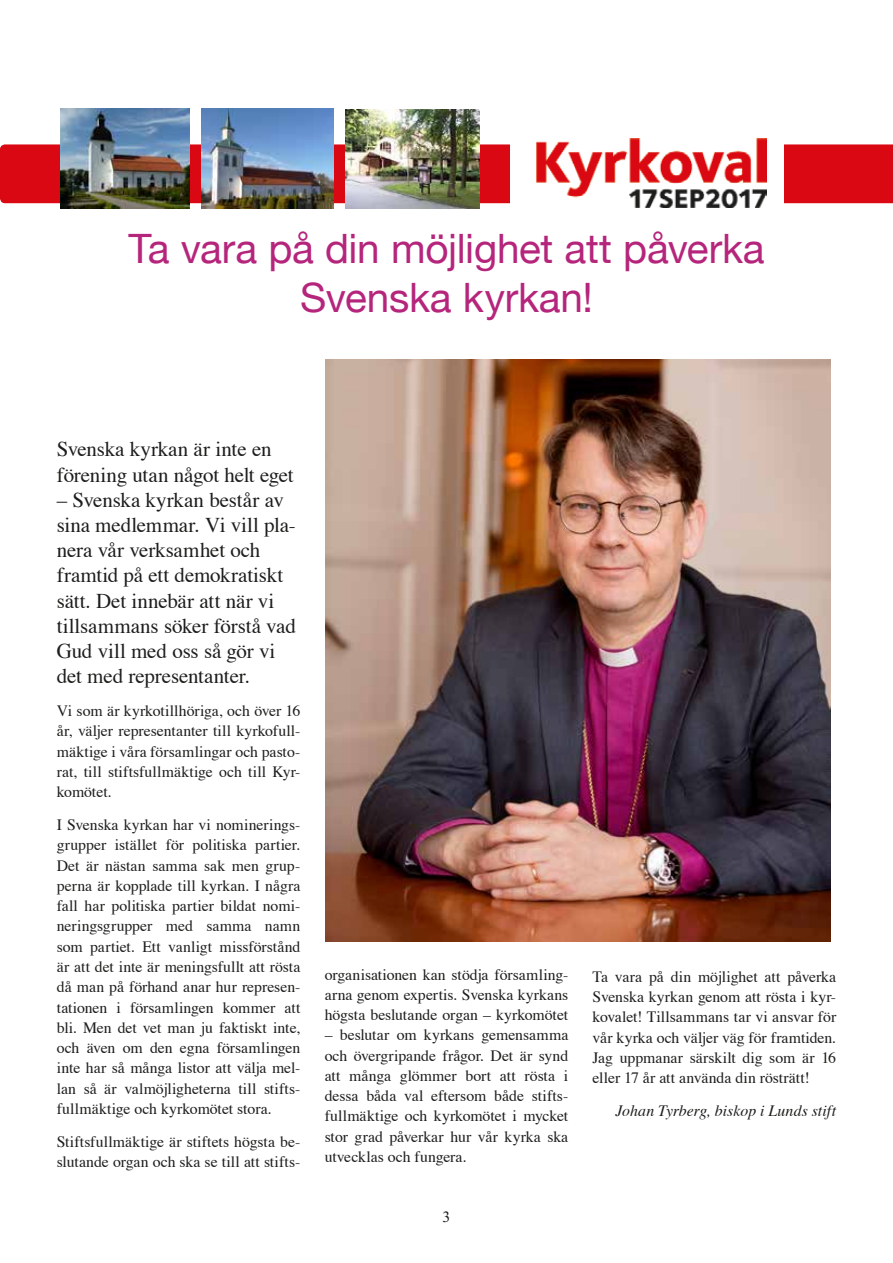
<style>
.page{position:relative;width:893px;height:1263px;background:#fff}
.page>*{position:absolute;margin:0;border:0;box-sizing:border-box;transform-origin:0 0}
.t1{font:40.5px/48.6px "Helvetica Neue";letter-spacing:-.005em;color:#b5257b;text-align:center}
.t2{font:21px/25.2px "Times";letter-spacing:-.01em;color:#1d1d1b}
.t3{font:15.75px/20.2px "Times";letter-spacing:.005em;color:#1d1d1b;text-align:justify}
.t4{font:italic 15.75px "Times";letter-spacing:.005em;color:#1d1d1b}
.t5{font:15.75px "Times New Roman";color:#1d1d1b}
</style>
<div class="page">
<img style="left:325px;top:359px;width:505px;height:583px">
<div style="left:0;top:144px;width:893px;height:59px;background:#da0812"></div>
<div style="left:510px;top:124px;width:274px;height:97px;background:#fff"></div>
<img style="left:537px;top:139px;width:229px;height:69px">
<img style="left:61px;top:109px;width:129px;height:99px">
<img style="left:201px;top:109px;width:133px;height:99px">
<img style="left:345px;top:110px;width:135px;height:98px">
<h1 class="t1" style="left:128px;top:224px;width:638px">Ta vara på din möjlighet att påverka<br>Svenska kyrkan!</h1>
<h2 class="t2" style="left:57px;top:438px;width:238px">Svenska kyrkan är inte en förening utan något helt eget</h2>
<h2 class="t2" style="left:57px;top:488px;width:241px">– Svenska kyrkan består av sina medlemmar. Vi vill pla&shy;nera vår verksamhet och framtid på ett demokratiskt sätt. Det innebär att när vi tillsammans söker förstå vad<br>Gud vill med oss så gör vi det med representanter.</h2>
<p class="t3" style="left:57px;top:702px;width:245px">Vi som är kyrkotillhöriga, och över 16 år, väljer representanter till kyrkofull&shy;mäktige i våra församlingar och pasto&shy;rat, till stiftsfullmäktige och till Kyr&shy;komötet.</p>
<p class="t3" style="left:57px;top:816px;width:245px">I Svenska kyrkan har vi nominerings&shy;grupper istället för politiska partier.<br>Det är nästan samma sak men grup&shy;perna är kopplade till kyrkan. I några fall har politiska partier bildat nomi&shy;neringsgrupper med samma namn som partiet. Ett vanligt missförstånd är att det inte är meningsfullt att rösta då man på förhand anar hur represen&shy;tationen i församlingen kommer att bli. Men det vet man ju faktiskt inte, och även om den egna församlingen inte har så många listor att välja mel&shy;lan så är valmöjligheterna till stifts&shy;fullmäktige och kyrkomötet stora.</p>
<p class="t3" style="left:57px;top:1132px;width:245px">Stiftsfullmäktige är stiftets högsta be&shy;slutande organ och ska se till att stifts-</p>
<p class="t3" style="left:325px;top:965px;width:245px">organisationen kan stödja församling&shy;arna genom expertis. Svenska kyrkans högsta beslutande organ – kyrkomötet</p>
<p class="t3" style="left:325px;top:1026px;width:245px">– beslutar om kyrkans gemensamma och övergripande frågor. Det är synd att många glömmer bort att rösta i dessa båda val eftersom både stifts&shy;fullmäktige och kyrkomötet i mycket stor grad påverkar hur vår kyrka ska utvecklas och fungera.</p>
<p class="t5" style="left:443px;top:1208px;width:9px">3</p>
<p class="t3" style="left:593px;top:967px;width:245px">Ta vara på din möjlighet att påverka Svenska kyrkan genom att rösta i kyr&shy;kovalet! Tillsammans tar vi ansvar för vår kyrka och väljer väg för framtiden.<br>Jag uppmanar särskilt dig som är 16 eller 17 år att använda din rösträtt!</p>
<p class="t4" style="left:615px;top:1101px;width:222px">Johan Tyrberg, biskop i Lunds stift</p>
</div>
